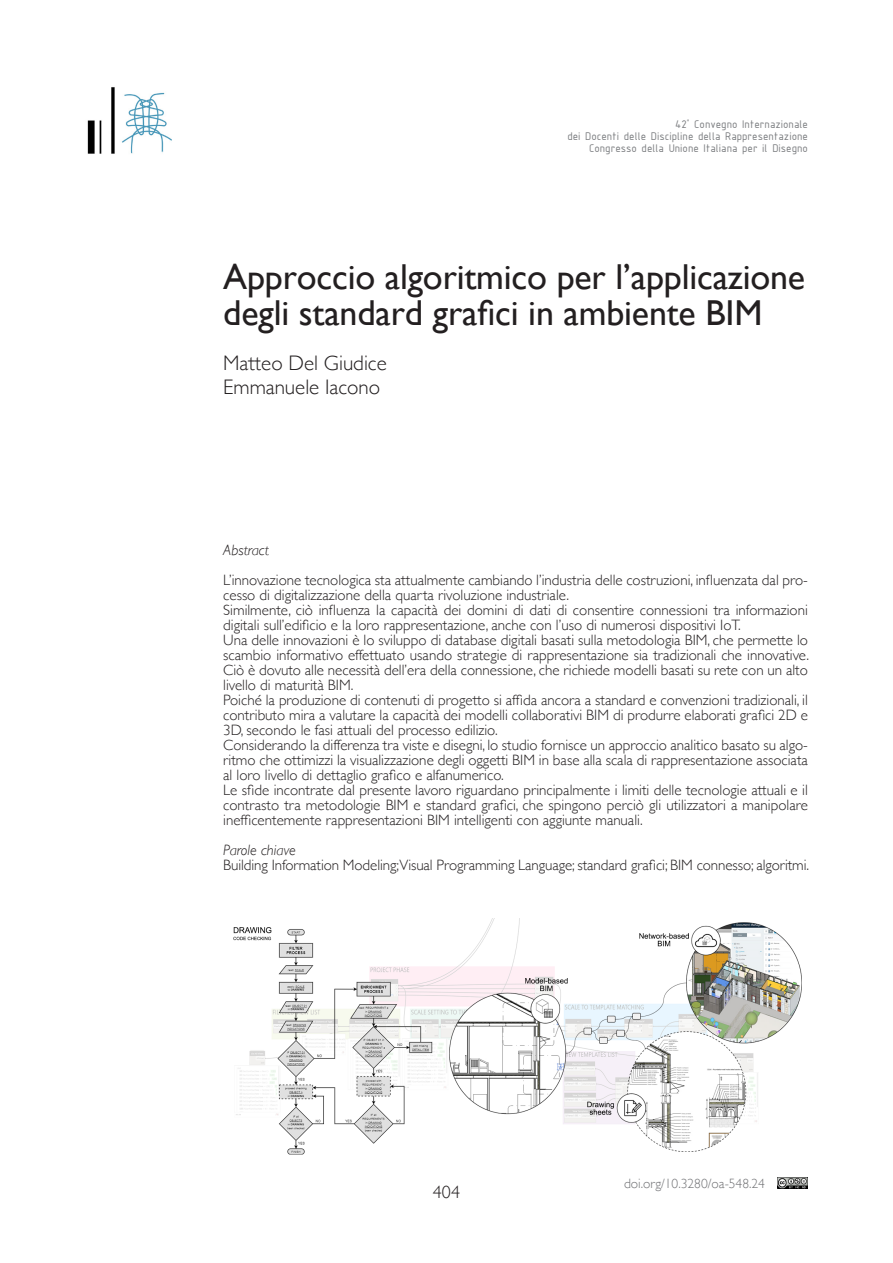
<style>
.page{position:relative;width:893px;height:1263px;background:#fff}
.page>*{position:absolute;margin:0;border:0;box-sizing:border-box;transform-origin:0 0}
.t1{font:36px/36px "Gill Sans";letter-spacing:-.005em;color:#231f20}
.t2{font:300 21px "Gill Sans";color:#231f20}
.t3{font:300 18px "Gill Sans";color:#231f20}
.t4{font:300 15px/15px "Gill Sans";color:#231f20;text-align:justify}
.t5{font:italic 300 15px "Gill Sans";color:#231f20}
.t6{font:300 13.5px "Gill Sans";color:#717275}
.t7{font:12px "ISOCPEUR";color:#7a7c7f}
</style>
<div class="page">
<img style="left:87px;top:87px;width:85px;height:67px">
<img style="left:778px;top:1178px;width:30px;height:10px">
<img style="left:233px;top:918px;width:569px;height:237px">
<p class="t7" style="left:675px;top:116px;width:134px">42<sup>°</sup> Convegno Internazionale</p>
<p class="t7" style="left:567px;top:128px;width:242px">dei Docenti delle Discipline della Rappresentazione</p>
<p class="t7" style="left:589px;top:140px;width:220px">Congresso della Unione Italiana per il Disegno</p>
<p class="t1" style="left:223px;top:258px;width:583px">Approccio algoritmico per l’applicazione degli standard grafici in ambiente BIM</p>
<p class="t2" style="left:223px;top:346px;width:165px">Matteo Del Giudice</p>
<p class="t2" style="left:223px;top:370px;width:159px">Emmanuele Iacono</p>
<p class="t5" style="left:223px;top:542px;width:47px">Abstract</p>
<p class="t4" style="left:223px;top:572px;width:586px">L’innovazione tecnologica sta attualmente cambiando l’industria delle costruzioni, influenzata dal pro&shy;cesso di digitalizzazione della quarta rivoluzione industriale.</p>
<p class="t4" style="left:223px;top:602px;width:586px">Similmente, ciò influenza la capacità dei domini di dati di consentire connessioni tra informazioni digitali sull’edificio e la loro rappresentazione, anche con l’uso di numerosi dispositivi IoT.</p>
<p class="t4" style="left:223px;top:632px;width:587px">Una delle innovazioni è lo sviluppo di database digitali basati sulla metodologia BIM, che permette lo scambio informativo effettuato usando strategie di rappresentazione sia tradizionali che innovative.<br>Ciò è dovuto alle necessità dell’era della connessione, che richiede modelli basati su rete con un alto livello di maturità BIM.</p>
<p class="t4" style="left:223px;top:692px;width:586px">Poiché la produzione di contenuti di progetto si affida ancora a standard e convenzioni tradizionali, il contributo mira a valutare la capacità dei modelli collaborativi BIM di produrre elaborati grafici 2D e 3D, secondo le fasi attuali del processo edilizio.</p>
<p class="t4" style="left:223px;top:737px;width:586px">Considerando la differenza tra viste e disegni, lo studio fornisce un approccio analitico basato su algo&shy;ritmo che ottimizzi la visualizzazione degli oggetti BIM in base alla scala di rappresentazione associata al loro livello di dettaglio grafico e alfanumerico.</p>
<p class="t4" style="left:223px;top:782px;width:586px">Le sfide incontrate dal presente lavoro riguardano principalmente i limiti delle tecnologie attuali e il contrasto tra metodologie BIM e standard grafici, che spingono perciò gli utilizzatori a manipolare inefficentemente rappresentazioni BIM intelligenti con aggiunte manuali.</p>
<p class="t5" style="left:223px;top:842px;width:74px">Parole chiave</p>
<p class="t4" style="left:223px;top:857px;width:587px">Building Information Modeling;Visual Programming Language; standard grafici; BIM connesso; algoritmi.</p>
<p class="t3" style="left:433px;top:1178px;width:28px">404</p>
<p class="t6" style="left:624px;top:1172px;width:142px">doi.org/10.3280/oa-548.24</p>
</div>
